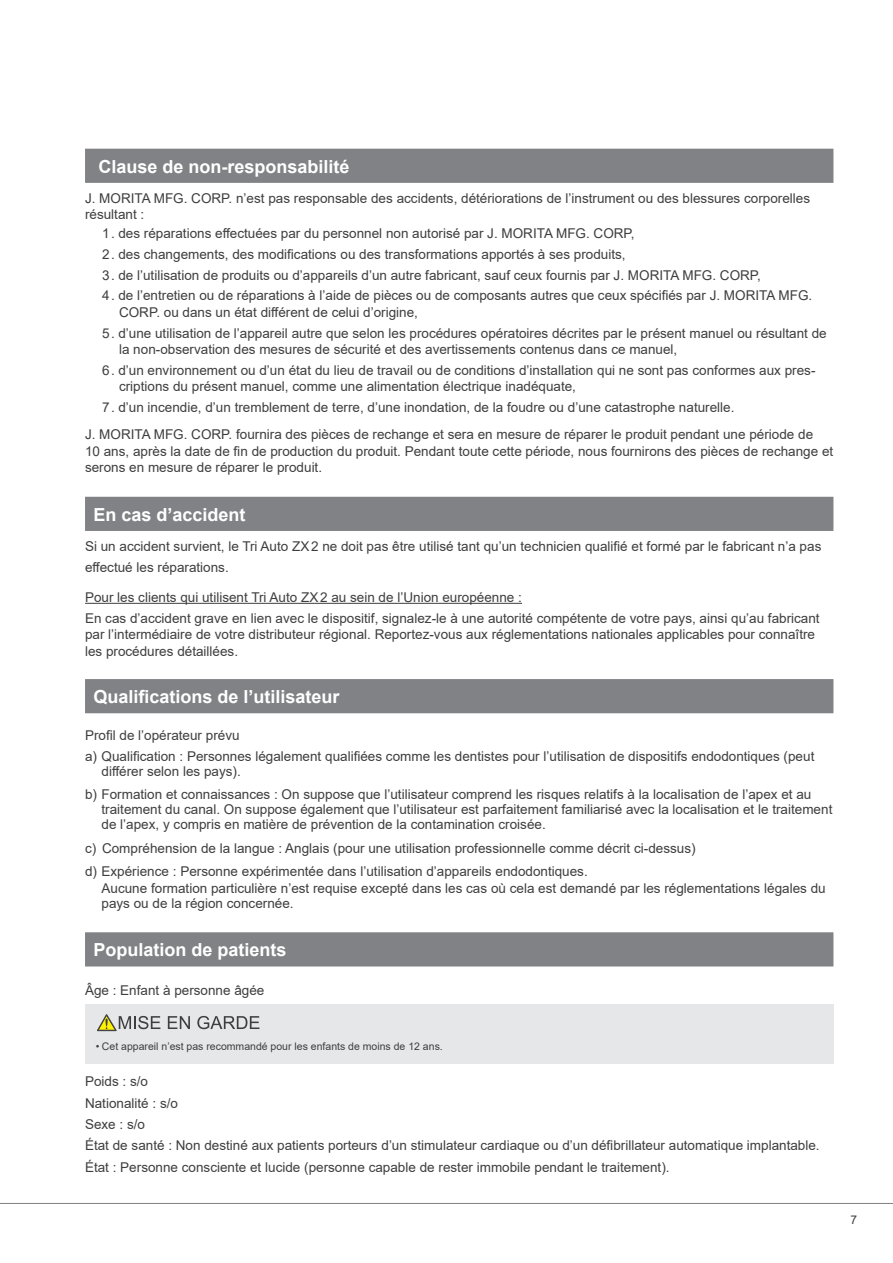
<style>
.page{position:relative;width:893px;height:1263px;background:#fff}
.page>*{position:absolute;margin:0;border:0;box-sizing:border-box;transform-origin:0 0}
.t1{font:700 18px "Arial";color:#fff}
.t2{font:13.5px/16.5px "Arial";color:#3e3e3f}
.t3{font:12px "Arial";color:#3e3e3f}
.t4{font:10.5px "Arial";color:#3e3e3f}
</style>
<div class="page">
<hr style="left:0;top:1203px;width:893px;height:1px;background:#808285">
<div style="left:85px;top:497px;width:748px;height:34px;background:#808285"></div>
<div style="left:85px;top:149px;width:748px;height:34px;background:#808285"></div>
<div style="left:85px;top:932px;width:748px;height:34px;background:#808285"></div>
<div style="left:85px;top:1004px;width:748px;height:60px;background:#e6e7e9"></div>
<svg style="left:97px;top:1014px;width:63px;height:17px"></svg>
<svg style="left:168px;top:1016px;width:22px;height:13px"></svg>
<svg style="left:197px;top:1016px;width:62px;height:13px"></svg>
<hr style="left:85px;top:603px;width:437px;height:1px;background:#3e3e3f">
<div style="left:85px;top:679px;width:748px;height:34px;background:#808285"></div>
<h1 class="t1" style="left:99px;top:154px;width:253px">Clause de non-responsabilité</h1>
<p class="t2" style="left:85px;top:190px;width:727px">J. MORITA MFG. CORP. n’est pas responsable des accidents, détériorations de l’instrument ou des blessures corporelles résultant :</p>
<p class="t2" style="left:102px;top:225px;width:534px">1. des réparations effectuées par du personnel non autorisé par J. MORITA MFG. CORP,</p>
<p class="t2" style="left:102px;top:246px;width:525px">2. des changements, des modifications ou des transformations apportés à ses produits,</p>
<p class="t2" style="left:102px;top:266px;width:660px">3. de l’utilisation de produits ou d’appareils d’un autre fabricant, sauf ceux fournis par J. MORITA MFG. CORP,</p>
<p class="t2" style="left:119px;top:287px;width:695px;text-indent:-17px">4. de l’entretien ou de réparations à l’aide de pièces ou de composants autres que ceux spécifiés par J. MORITA MFG.<br>CORP. ou dans un état différent de celui d’origine,</p>
<p class="t2" style="left:119px;top:324px;width:709px;text-indent:-17px">5. d’une utilisation de l’appareil autre que selon les procédures opératoires décrites par le présent manuel ou résultant de la non-observation des mesures de sécurité et des avertissements contenus dans ce manuel,</p>
<p class="t2" style="left:119px;top:362px;width:698px;text-indent:-17px">6. d’un environnement ou d’un état du lieu de travail ou de conditions d’installation qui ne sont pas conformes aux pres&shy;criptions du présent manuel, comme une alimentation électrique inadéquate,</p>
<p class="t2" style="left:85px;top:394px;width:730px;line-height:27.2px;text-indent:17px">7. d’un incendie, d’un tremblement de terre, d’une inondation, de la foudre ou d’une catastrophe naturelle.<br>J. MORITA MFG. CORP. fournira des pièces de rechange et sera en mesure de réparer le produit pendant une période de</p>
<p class="t2" style="left:85px;top:443px;width:750px">10 ans, après la date de fin de production du produit. Pendant toute cette période, nous fournirons des pièces de rechange et serons en mesure de réparer le produit.</p>
<h1 class="t1" style="left:94px;top:502px;width:154px">En cas d’accident</h1>
<p class="t2" style="left:85px;top:536px;width:738px;line-height:21px">Si un accident survient, le Tri Auto ZX2 ne doit pas être utilisé tant qu’un technicien qualifié et formé par le fabricant n’a pas effectué les réparations.</p>
<p class="t2" style="left:85px;top:587px;width:736px;line-height:20.7px">Pour les clients qui utilisent Tri Auto ZX2 au sein de l’Union européenne :<br>En cas d’accident grave en lien avec le dispositif, signalez-le à une autorité compétente de votre pays, ainsi qu’au fabricant</p>
<p class="t2" style="left:85px;top:626px;width:732px">par l’intermédiaire de votre distributeur régional. Reportez-vous aux réglementations nationales applicables pour connaître les procédures détaillées.</p>
<h1 class="t1" style="left:94px;top:684px;width:248px">Qualifications de l’utilisateur</h1>
<p class="t2" style="left:85px;top:725px;width:731px;line-height:21px">Profil de l’opérateur prévu<br>a) Qualification : Personnes légalement qualifiées comme les dentistes pour l’utilisation de dispositifs endodontiques (peut</p>
<p class="t2" style="left:85px;top:760px;width:728px;line-height:23.1px;text-indent:16px">différer selon les pays).<br>b) Formation et connaissances : On suppose que l’utilisateur comprend les risques relatifs à la localisation de l’apex et au</p>
<p class="t2" style="left:102px;top:802px;width:732px;line-height:15px">traitement du canal. On suppose également que l’utilisateur est parfaitement familiarisé avec la localisation et le traitement de l’apex, y compris en matière de prévention de la contamination croisée.</p>
<p class="t2" style="left:85px;top:836px;width:612px;line-height:23.1px">c) Compréhension de la langue : Anglais (pour une utilisation professionnelle comme décrit ci-dessus) d) Expérience : Personne expérimentée dans l’utilisation d’appareils endodontiques.</p>
<p class="t2" style="left:102px;top:881px;width:726px;line-height:15px">Aucune formation particulière n’est requise excepté dans les cas où cela est demandé par les réglementations légales du pays ou de la région concernée.</p>
<h1 class="t1" style="left:94px;top:937px;width:195px">Population de patients</h1>
<p class="t2" style="left:85px;top:981px;width:181px">Âge : Enfant à personne âgée</p>
<p class="t4" style="left:96px;top:1039px;width:349px">• Cet appareil n’est pas recommandé pour les enfants de moins de 12 ans.</p>
<p class="t2" style="left:85px;top:1071px;width:736px;line-height:21.5px">Poids : s/o<br>Nationalité : s/o<br>Sexe : s/o<br>État de santé : Non destiné aux patients porteurs d’un stimulateur cardiaque ou d’un défibrillateur automatique implantable.<br>État : Personne consciente et lucide (personne capable de rester immobile pendant le traitement).</p>
<p class="t3" style="left:850px;top:1212px;width:8px">7</p>
</div>
